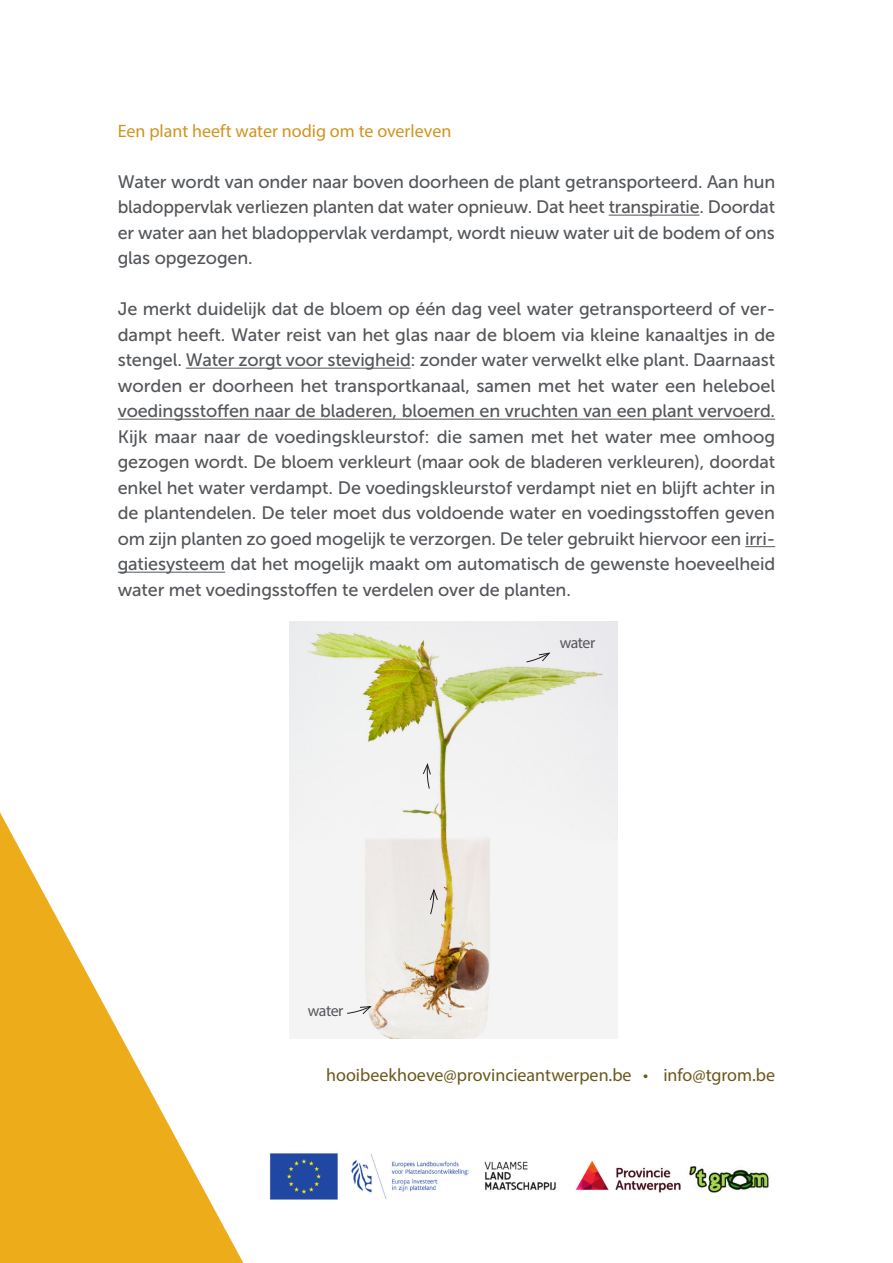
<style>
.page{position:relative;width:893px;height:1263px;background:#fff}
.page>*{position:absolute;margin:0;border:0;box-sizing:border-box;transform-origin:0 0}
.Body_Standaard{font:18px/25.5px "Museo Sans 500";letter-spacing:-.01em;color:#53565a;text-align:justify}
.t1{font:18px "Myriad Pro";color:#6c571b}
.Verso_Titel_Klein{font:18px "Myriad Pro";color:#d0941f}
.t2{font:16.05px "Myriad Pro";letter-spacing:-.035em;color:#53565a}
</style>
<div class="page">
<hr style="left:609px;top:215px;width:90px;height:1px;background:#53565a">
<hr style="left:186px;top:368px;width:225px;height:1px;background:#53565a">
<hr style="left:118px;top:419px;width:657px;height:1px;background:#53565a">
<hr style="left:745px;top:546px;width:30px;height:1px;background:#53565a">
<hr style="left:118px;top:572px;width:107px;height:1px;background:#53565a">
<svg style="left:0;top:812px;width:243px;height:451px;fill:#edac1a"></svg>
<img style="left:289px;top:621px;width:328px;height:418px">
<svg style="left:346px;top:1005px;width:27px;height:10px"></svg>
<svg style="left:429px;top:887px;width:10px;height:28px"></svg>
<svg style="left:422px;top:761px;width:10px;height:29px"></svg>
<svg style="left:525px;top:652px;width:27px;height:11px"></svg>
<img style="left:269px;top:1153px;width:500px;height:47px">
<p class="Verso_Titel_Klein" style="left:118px;top:120px;width:335px">Een plant heeft water nodig om te overleven</p>
<p class="Body_Standaard" style="left:118px;top:169px;width:659px">Water wordt van onder naar boven doorheen de plant getransporteerd. Aan hun bladoppervlak verliezen planten dat water opnieuw. Dat heet transpiratie. Doordat er water aan het bladoppervlak verdampt, wordt nieuw water uit de bodem of ons glas opgezogen.</p>
<p class="Body_Standaard" style="left:118px;top:296px;width:659px">Je merkt duidelijk dat de bloem op één dag veel water getransporteerd of ver&shy;dampt heeft. Water reist van het glas naar de bloem via kleine kanaaltjes in de stengel. Water zorgt voor stevigheid: zonder water verwelkt elke plant. Daarnaast worden er doorheen het transportkanaal, samen met het water een heleboel voedingsstoffen naar de bladeren, bloemen en vruchten van een plant vervoerd.<br>Kijk maar naar de voedingskleurstof: die samen met het water mee omhoog gezogen wordt. De bloem verkleurt (maar ook de bladeren verkleuren), doordat enkel het water verdampt. De voedingskleurstof verdampt niet en blijft achter in de plantendelen. De teler moet dus voldoende water en voedingsstoffen geven om zijn planten zo goed mogelijk te verzorgen. De teler gebruikt hiervoor een irri&shy;gatiesysteem dat het mogelijk maakt om automatisch de gewenste hoeveelheid water met voedingsstoffen te verdelen over de planten.</p>
<p class="t2" style="left:308px;top:1001px;width:37px">water</p>
<p class="t2" style="left:560px;top:633px;width:37px">water</p>
<p class="t1" style="left:326px;top:1064px;width:451px">hooibeekhoeve@provincieantwerpen.be • info@tgrom.be</p>
</div>
